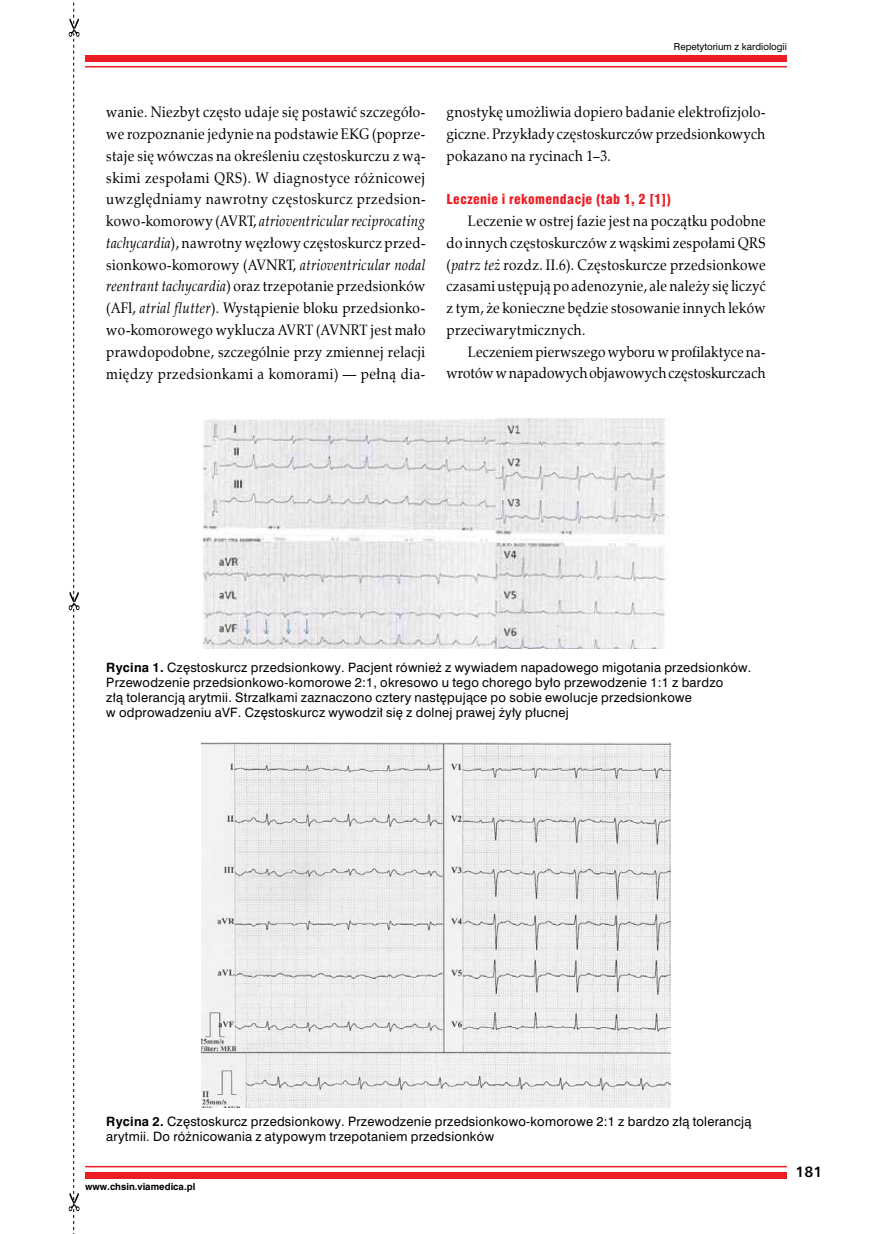
<style>
.page{position:relative;width:872px;height:1234px;background:#fff}
.page>*{position:absolute;margin:0;border:0;box-sizing:border-box;transform-origin:0 0}
.t1{font:15px/21.8px "Zapf Calligr EU";letter-spacing:.02em;color:#000;text-align:justify;scale:.9 1}
.t2{font:700 15px "Humnst 777 EU";color:#000}
.t3{font:13.5px "Swis 721 Blk Cn EU";letter-spacing:.025em;color:#ed1d24}
.t4{font:12px/14.7px "Swis 721 PL";letter-spacing:.02em;color:#000}
.t5{font:9px "Swis 721 PL";color:#000}
.t6{font:700 9px "Swis 721 PL";color:#000}
.s1{font-style:italic}
.s2{font-weight:700}
</style>
<div class="page">
<div style="left:85px;top:55px;width:702px;height:7px;background:#ed1d24"></div>
<hr style="left:85px;top:66px;width:702px;height:1px;background:#ed1d24">
<div style="left:85px;top:1171px;width:702px;height:7px;background:#ed1d24"></div>
<hr style="left:85px;top:1165px;width:702px;height:2px;background:#ed1d24">
<svg style="left:69px;top:2px;width:10px;height:1228px"></svg>
<img style="left:202px;top:418px;width:466px;height:230px">
<img style="left:202px;top:742px;width:468px;height:365px">
<p class="t5" style="left:674px;top:40px;width:114px">Repetytorium z kardiologii</p>
<p class="t1" style="left:106px;top:102px;width:356px">wanie. Niezbyt często udaje się postawić szczegóło&shy;we rozpoznanie jedynie na podstawie EKG (poprze&shy;staje się wówczas na określeniu częstoskurczu z wą&shy;skimi zespołami QRS). W diagnostyce różnicowej uwzględniamy nawrotny częstoskurcz przedsion&shy;kowo-komorowy (AVRT, <span class="s1">atrioventricular reciprocating tachycardia</span>), nawrotny węzłowy częstoskurcz przed&shy;sionkowo-komorowy (AVNRT, <span class="s1">atrioventricular nodal reentrant tachycardia</span>) oraz trzepotanie przedsionków (AFl, <span class="s1">atrial flutter</span>). Wystąpienie bloku przedsionko&shy;wo-komorowego wyklucza AVRT (AVNRT jest mało prawdopodobne, szczególnie przy zmiennej relacji między przedsionkami a komorami) — pełną dia-</p>
<p class="t1" style="left:446px;top:102px;width:356px">gnostykę umożliwia dopiero badanie elektrofizjolo&shy;giczne. Przykłady częstoskurczów przedsionkowych pokazano na rycinach 1–3.</p>
<p class="t3" style="left:446px;top:191px;width:226px">Leczenie i rekomendacje (tab 1, 2 [1])</p>
<p class="t1" style="left:446px;top:210px;width:356px;text-indent:21px">Leczenie w ostrej fazie jest na początku podobne do innych częstoskurczów z wąskimi zespołami QRS (<span class="s1">patrz też</span> rozdz. II.6). Częstoskurcze przedsionkowe czasami ustępują po adenozynie, ale należy się liczyć z tym, że konieczne będzie stosowanie innych leków przeciwarytmicznych.</p>
<p class="t1" style="left:446px;top:341px;width:356px;text-align:right">Leczeniem pierwszego wyboru w profilaktyce na&shy;wrotów w napadowych objawowych częstoskurczach</p>
<p class="t4" style="left:106px;top:660px;width:646px"><span class="s2">Rycina 1.</span> Częstoskurcz przedsionkowy. Pacjent również z wywiadem napadowego migotania przedsionków.<br>Przewodzenie przedsionkowo-komorowe 2:1, okresowo u tego chorego było przewodzenie 1:1 z bardzo<br>złą tolerancją arytmii. Strzałkami zaznaczono cztery następujące po sobie ewolucje przedsionkowe<br>w odprowadzeniu aVF. Częstoskurcz wywodził się z dolnej prawej żyły płucnej</p>
<p class="t4" style="left:106px;top:1113px;width:646px"><span class="s2">Rycina 2.</span> Częstoskurcz przedsionkowy. Przewodzenie przedsionkowo-komorowe 2:1 z bardzo złą tolerancją arytmii. Do różnicowania z atypowym trzepotaniem przedsionków</p>
<p class="t6" style="left:85px;top:1180px;width:112px">www.chsin.viamedica.pl</p>
<p class="t2" style="left:795px;top:1162px;width:29px">181</p>
</div>
